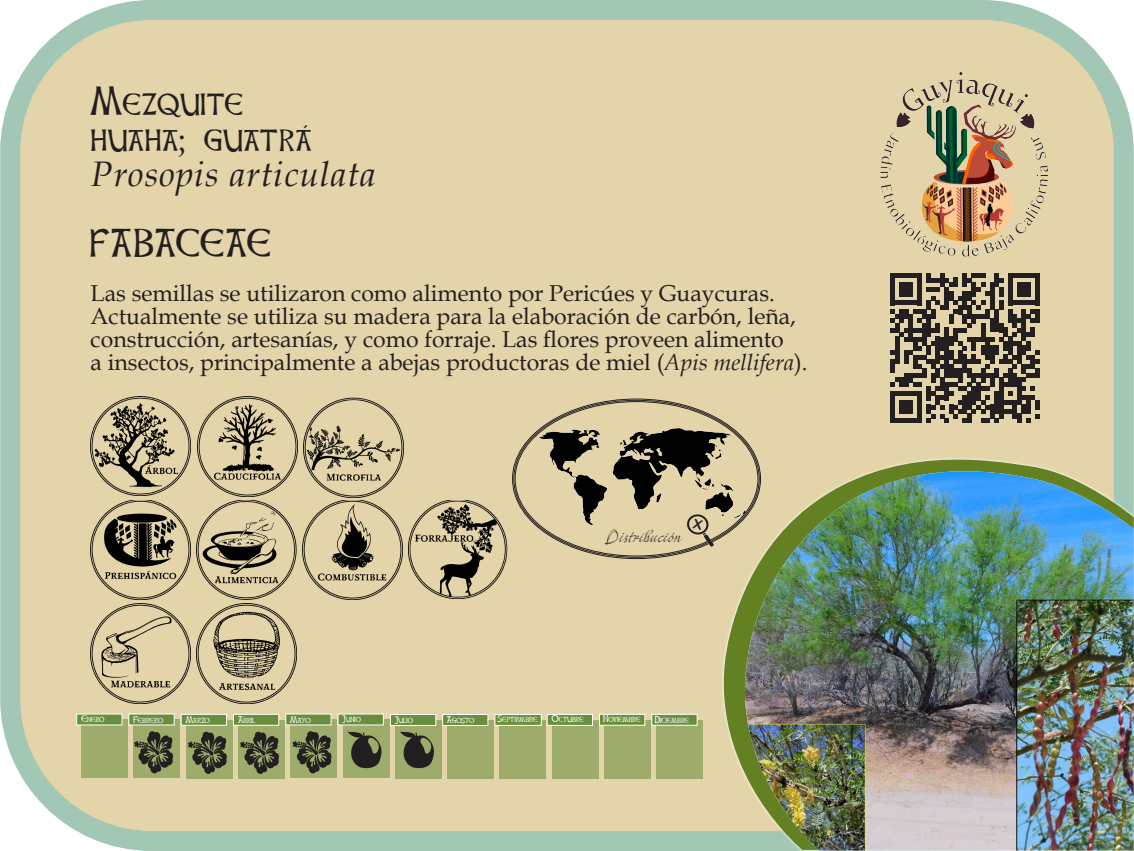
<style>
.page{position:relative;width:1134px;height:851px;background:#fff}
.page>*{position:absolute;margin:0;border:0;box-sizing:border-box;transform-origin:0 0}
.t1{font:35.4px "Celtic Hand";letter-spacing:.025em;color:#231f20}
.t2{font:italic 35.4px "Book Antiqua";letter-spacing:.025em;color:#231f20}
.t3{font:23px "Book Antiqua";color:#231f20}
.t4{font:14.1px "Mayence Premium";color:#231f20}
.t5{font:8.5px "Celtic Hand";color:#fff}
.s1{font-style:italic}
</style>
<div class="page">
<div style="left:10px;top:10px;width:1114px;height:830px;background:#e4d4aa;border-radius:142px"></div>
<div style="left:0;top:0;width:1134px;height:850px;border:20px solid #a2c7b4;border-radius:142px"></div>
<img style="left:880px;top:72px;width:168px;height:185px">
<div style="left:395px;top:720px;width:47px;height:58px;background:#9dac6b"></div>
<div style="left:81px;top:719px;width:47px;height:58px;background:#9dac6b"></div>
<div style="left:447px;top:720px;width:47px;height:58px;background:#9dac6b"></div>
<svg style="left:133px;top:719px;width:47px;height:58px"></svg>
<div style="left:499px;top:720px;width:47px;height:58px;background:#9dac6b"></div>
<div style="left:186px;top:720px;width:47px;height:58px;background:#9dac6b"></div>
<div style="left:552px;top:720px;width:47px;height:58px;background:#9dac6b"></div>
<div style="left:238px;top:720px;width:47px;height:58px;background:linear-gradient(to right,#9dac6b,#9dac6b)"></div>
<div style="left:604px;top:720px;width:47px;height:58px;background:#9dac6b"></div>
<svg style="left:290px;top:719px;width:47px;height:58px"></svg>
<div style="left:656px;top:720px;width:47px;height:58px;background:#9dac6b"></div>
<div style="left:343px;top:719px;width:46px;height:58px;background:#9dac6b"></div>
<div style="left:390px;top:714px;width:46px;height:11px;background:#698f3e;border:1px solid #fff"></div>
<div style="left:76px;top:713px;width:46px;height:12px;background:#698f3e;border:1px solid #fff"></div>
<div style="left:442px;top:714px;width:46px;height:11px;background:#698f3e;border:1px solid #fff"></div>
<div style="left:129px;top:713px;width:45px;height:12px;background:#698f3e;border:1px solid #fff"></div>
<div style="left:495px;top:714px;width:46px;height:11px;background:#698f3e;border:1px solid #fff"></div>
<div style="left:181px;top:714px;width:46px;height:11px;background:#698f3e;border:1px solid #fff"></div>
<div style="left:547px;top:714px;width:46px;height:11px;background:#698f3e;border:1px solid #fff"></div>
<div style="left:233px;top:714px;width:46px;height:11px;background:#698f3e;border:1px solid #fff"></div>
<div style="left:599px;top:714px;width:46px;height:11px;background:#698f3e;border:1px solid #fff"></div>
<div style="left:285px;top:713px;width:46px;height:12px;background:#698f3e;border:1px solid #fff"></div>
<div style="left:651px;top:714px;width:46px;height:11px;background:#698f3e;border:1px solid #fff"></div>
<div style="left:338px;top:713px;width:46px;height:12px;background:#698f3e;border:1px solid #fff"></div>
<svg style="left:400px;top:731px;width:34px;height:37px"></svg>
<svg style="left:348px;top:731px;width:34px;height:37px"></svg>
<svg style="left:134px;top:730px;width:40px;height:43px;background:#636a47"></svg>
<svg style="left:188px;top:731px;width:39px;height:43px"></svg>
<svg style="left:240px;top:731px;width:40px;height:43px;background:#636947"></svg>
<svg style="left:293px;top:730px;width:39px;height:43px;background:#626846"></svg>
<img style="left:91px;top:396px;width:99px;height:99px">
<img style="left:91px;top:500px;width:99px;height:99px">
<img style="left:197px;top:500px;width:99px;height:99px">
<img style="left:303px;top:500px;width:99px;height:99px">
<img style="left:91px;top:603px;width:100px;height:100px">
<img style="left:197px;top:603px;width:99px;height:100px">
<img style="left:409px;top:500px;width:99px;height:98px">
<svg style="left:713px;top:443px;width:421px;height:406px"></svg>
<svg style="left:735px;top:455px;width:399px;height:395px"></svg>
<img style="left:744px;top:471px;width:390px;height:379px">
<img style="left:198px;top:396px;width:100px;height:100px">
<img style="left:304px;top:397px;width:99px;height:100px">
<img style="left:539px;top:428px;width:206px;height:96px">
<svg style="left:890px;top:273px;width:149px;height:150px"></svg>
<svg style="left:686px;top:513px;width:28px;height:33px"></svg>
<p class="t1" style="left:91px;top:80px;width:154px">Mezquite</p>
<p class="t1" style="left:91px;top:116px;width:222px">huaha; guatrá</p>
<p class="t2" style="left:91px;top:154px;width:286px">Prosopis articulata</p>
<p class="t1" style="left:91px;top:222px;width:182px">FABACEAE</p>
<p class="t3" style="left:91px;top:279px;width:686px">Las semillas se utilizaron como alimento por Pericúes y Guaycuras.</p>
<p class="t3" style="left:91px;top:302px;width:707px">Actualmente se utiliza su madera para la elaboración de carbón, leña,</p>
<p class="t3" style="left:91px;top:325px;width:695px">construcción, artesanías, y como forraje. Las flores proveen alimento</p>
<p class="t3" style="left:91px;top:348px;width:718px">a insectos, principalmente a abejas productoras de miel (<span class="s1">Apis mellifera</span>).</p>
<p class="t4" style="left:606px;top:528px;width:77px">Distribución</p>
<p class="t5" style="left:81px;top:713px;width:24px">Enero</p>
<p class="t5" style="left:133px;top:714px;width:31px">Febrero</p>
<p class="t5" style="left:186px;top:714px;width:26px">Marzo</p>
<p class="t5" style="left:238px;top:714px;width:19px">Abril</p>
<p class="t5" style="left:290px;top:714px;width:22px">Mayo</p>
<p class="t5" style="left:343px;top:713px;width:20px">Junio</p>
<p class="t5" style="left:395px;top:714px;width:19px">Julio</p>
<p class="t5" style="left:447px;top:714px;width:29px">Agosto</p>
<p class="t5" style="left:497px;top:714px;width:41px">Septirmbre</p>
<p class="t5" style="left:552px;top:713px;width:33px">Octubre</p>
<p class="t5" style="left:603px;top:714px;width:39px">Noviembre</p>
<p class="t5" style="left:654px;top:714px;width:36px">Diciembre</p>
</div>
